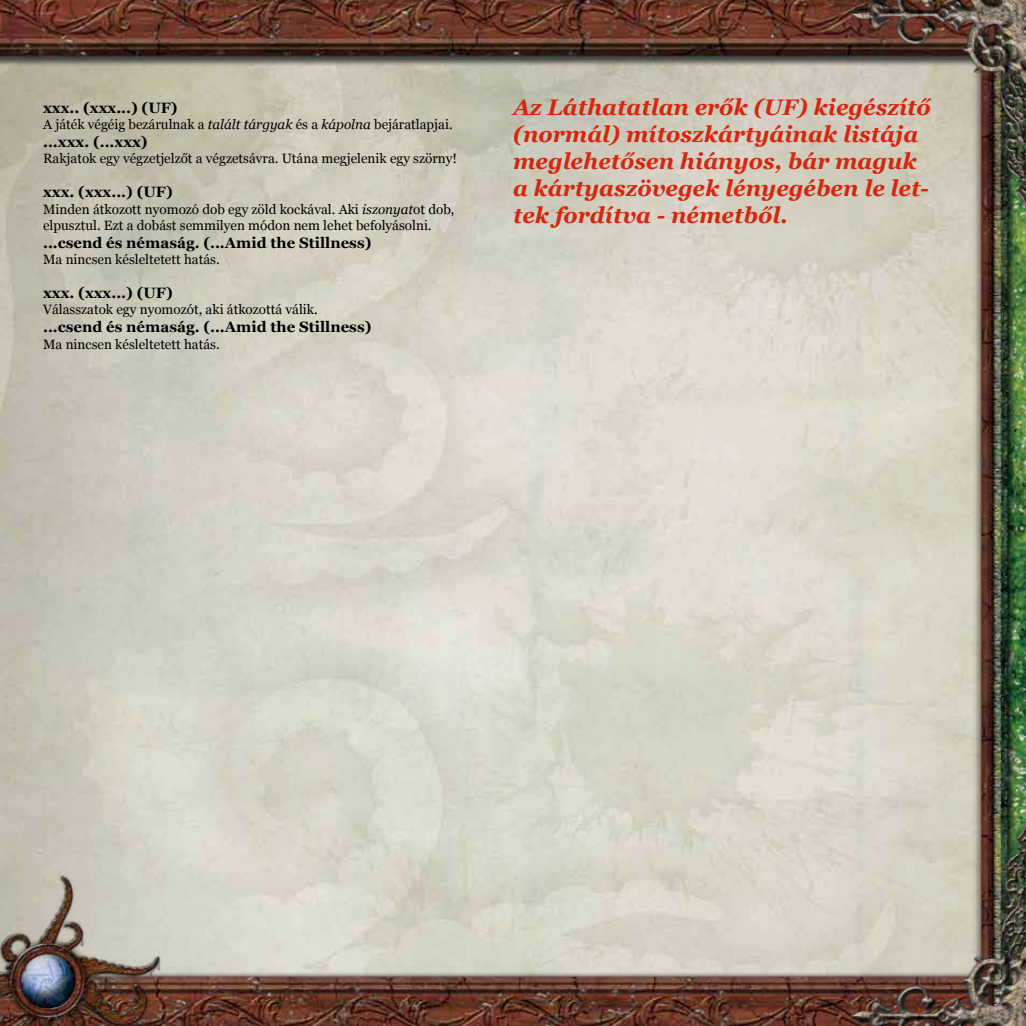
<style>
.page{position:relative;width:1026px;height:1026px;background:#fff}
.page>*{position:absolute;margin:0;border:0;box-sizing:border-box;transform-origin:0 0}
.t1{font:italic 700 22.5px/27px "Georgia";color:#d8250e}
.t2{font:700 15px "Georgia";color:#000}
.t3{font:13.5px/16.2px "Georgia";color:#000}
.s1{font-style:italic}
</style>
<div class="page">
<img style="left:0;top:0;width:913px;height:1026px">
<img style="left:913px;top:242px;width:113px;height:547px">
<img style="left:826px;top:0;width:200px;height:242px">
<img style="left:826px;top:789px;width:200px;height:237px">
<img style="left:0;top:861px;width:188px;height:165px">
<p class="t2" style="left:43px;top:98px;width:136px">xxx.. (xxx...) (UF)</p>
<p class="t3" style="left:43px;top:116px;width:411px">A játék végéig bezárulnak a <span class="s1">talált tárgyak</span> és a <span class="s1">kápolna</span> bejáratlapjai.</p>
<p class="t2" style="left:43px;top:132px;width:106px">...xxx. (...xxx)</p>
<p class="t3" style="left:43px;top:151px;width:415px">Rakjatok egy végzetjelzőt a végzetsávra. Utána megjelenik egy szörny!</p>
<p class="t2" style="left:43px;top:183px;width:131px">xxx. (xxx...) (UF)</p>
<p class="t3" style="left:43px;top:201px;width:413px">Minden átkozott nyomozó dob egy zöld kockával. Aki <span class="s1">iszonyat</span>ot dob, elpusztul. Ezt a dobást semmilyen módon nem lehet befolyásolni.</p>
<p class="t2" style="left:43px;top:233px;width:330px">...csend és némaság. (...Amid the Stillness)</p>
<p class="t3" style="left:43px;top:251px;width:178px">Ma nincsen késleltetett hatás.</p>
<p class="t2" style="left:43px;top:283px;width:131px">xxx. (xxx...) (UF)</p>
<p class="t3" style="left:43px;top:302px;width:276px">Válasszatok egy nyomozót, aki átkozottá válik.</p>
<p class="t2" style="left:43px;top:318px;width:330px">...csend és némaság. (...Amid the Stillness)</p>
<p class="t3" style="left:43px;top:336px;width:178px">Ma nincsen késleltetett hatás.</p>
<h1 class="t1" style="left:513px;top:94px;width:419px">Az Láthatatlan erők (UF) kiegészítő (normál) mítoszkártyáinak listája meglehetősen hiányos, bár maguk a kártyaszövegek lényegében le let&shy;tek fordítva - németből.</h1>
</div>
